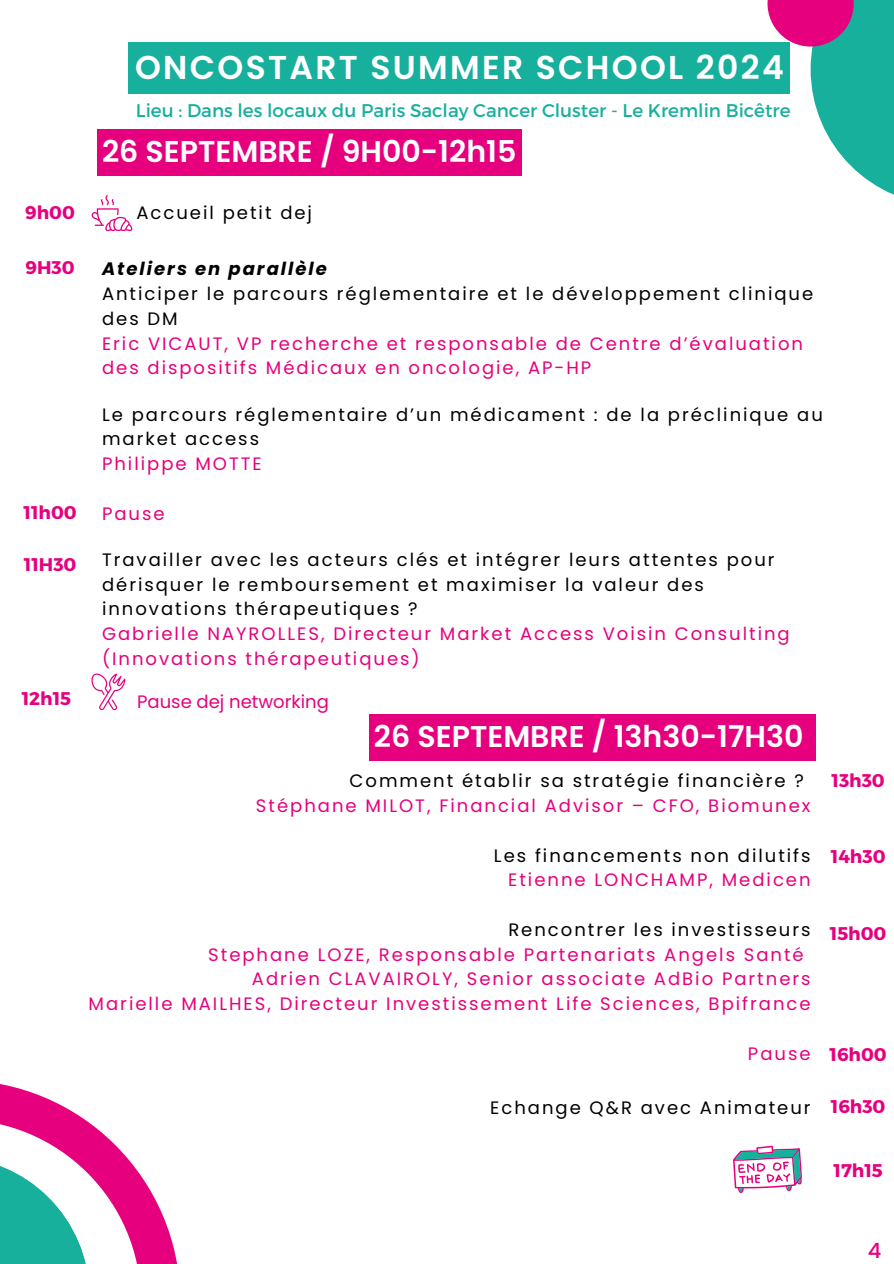
<style>
.page{position:relative;width:894px;height:1264px;background:#fff}
.page>*{position:absolute;margin:0;border:0;box-sizing:border-box;transform-origin:0 0}
.t1{font:600 33px "Poppins";letter-spacing:.07em;color:#fff}
.t2{font:600 30px "Poppins";color:#fff}
.t3{font:500 21px "Poppins";color:#e6007e}
.t4{font:18.3px "Montserrat";color:#17b09c}
.t5{font:700 18.3px "Montserrat";color:#e6007e}
.t6{font:18px/24.8px "Poppins";letter-spacing:.11em;color:#e6007e}
.t7{font:18px/24.8px "Poppins";letter-spacing:.11em;color:#000}
.t8{font:italic 700 18px "Poppins";letter-spacing:.11em;color:#000}
.t9{font:18px "Poppins";color:#e6007e}
</style>
<div class="page">
<div style="left:97px;top:129px;width:424px;height:47px;background:#e6007e"></div>
<div style="left:128px;top:42px;width:662px;height:52px;background:#17b09c"></div>
<div style="left:369px;top:713px;width:446px;height:47px;background:#e6007e"></div>
<svg style="left:0;top:1084px;width:177px;height:179px"></svg>
<svg style="left:810px;top:0;width:83px;height:195px;fill:#17b09c"></svg>
<svg style="left:767px;top:0;width:86px;height:47px;background:#ce2a8c"></svg>
<svg style="left:91px;top:195px;width:42px;height:36px"></svg>
<svg style="left:91px;top:673px;width:34px;height:37px"></svg>
<svg style="left:733px;top:1145px;width:68px;height:47px"></svg>
<p class="t1" style="left:135px;top:44px;width:650px">ONCOSTART SUMMER SCHOOL 2024</p>
<p class="t4" style="left:136px;top:99px;width:656px">Lieu : Dans les locaux du Paris Saclay Cancer Cluster - Le Kremlin Bicêtre</p>
<h1 class="t2" style="left:102px;top:130px;width:416px">26 SEPTEMBRE / 9H00-12h15</h1>
<h4 class="t5" style="left:25px;top:200px;width:51px">9h00</h4>
<p class="t7" style="left:136px;top:200px;width:177px">Accueil petit dej</p>
<p class="t5" style="left:26px;top:255px;width:51px">9H30</p>
<p class="t5" style="left:23px;top:500px;width:55px">11h00</p>
<p class="t5" style="left:24px;top:552px;width:54px">11H30</p>
<h2 class="t8" style="left:102px;top:256px;width:226px">Ateliers en parallèle</h2>
<h4 class="t7" style="left:102px;top:281px;width:712px">Anticiper le parcours réglementaire et le développement clinique des DM</h4>
<p class="t6" style="left:102px;top:331px;width:702px">Eric VICAUT, VP recherche et responsable de Centre d’évaluation des dispositifs Médicaux en oncologie, AP-HP</p>
<p class="t7" style="left:102px;top:402px;width:722px">Le parcours réglementaire d’un médicament : de la préclinique au market access</p>
<h3 class="t6" style="left:102px;top:451px;width:161px">Philippe MOTTE</h3>
<p class="t6" style="left:102px;top:501px;width:64px">Pause</p>
<p class="t7" style="left:102px;top:547px;width:674px">Travailler avec les acteurs clés et intégrer leurs attentes pour dérisquer le remboursement et maximiser la valeur des innovations thérapeutiques ?</p>
<p class="t6" style="left:102px;top:621px;width:689px">Gabrielle NAYROLLES, Directeur Market Access Voisin Consulting (Innovations thérapeutiques)</p>
<h4 class="t5" style="left:22px;top:687px;width:51px">12h15</h4>
<h4 class="t9" style="left:137px;top:689px;width:193px">Pause dej networking</h4>
<p class="t2" style="left:374px;top:715px;width:431px">26 SEPTEMBRE / 13h30-17H30</p>
<p class="t7" style="left:349px;top:768px;width:455px">Comment établir sa stratégie financière ?</p>
<p class="t6" style="left:256px;top:793px;width:556px">Stéphane MILOT, Financial Advisor – CFO, Biomunex</p>
<p class="t7" style="left:494px;top:843px;width:318px">Les financements non dilutifs</p>
<p class="t6" style="left:508px;top:867px;width:304px">Etienne LONCHAMP, Medicen</p>
<p class="t7" style="left:508px;top:917px;width:303px">Rencontrer les investisseurs</p>
<h4 class="t6" style="left:208px;top:942px;width:597px">Stephane LOZE, Responsable Partenariats Angels Santé</h4>
<h3 class="t6" style="left:252px;top:966px;width:560px">Adrien CLAVAIROLY, Senior associate AdBio Partners</h3>
<h4 class="t6" style="left:89px;top:991px;width:723px">Marielle MAILHES, Directeur Investissement Life Sciences, Bpifrance</h4>
<p class="t6" style="left:747px;top:1041px;width:64px">Pause</p>
<h2 class="t7" style="left:490px;top:1095px;width:322px">Echange Q&amp;R avec Animateur</h2>
<p class="t5" style="left:831px;top:769px;width:55px">13h30</p>
<p class="t5" style="left:830px;top:845px;width:56px">14h30</p>
<p class="t5" style="left:829px;top:921px;width:58px">15h00</p>
<p class="t5" style="left:829px;top:1042px;width:59px">16h00</p>
<h4 class="t5" style="left:830px;top:1094px;width:56px">16h30</h4>
<h4 class="t5" style="left:833px;top:1158px;width:51px">17h15</h4>
<p class="t3" style="left:867px;top:1235px;width:15px">4</p>
</div>
